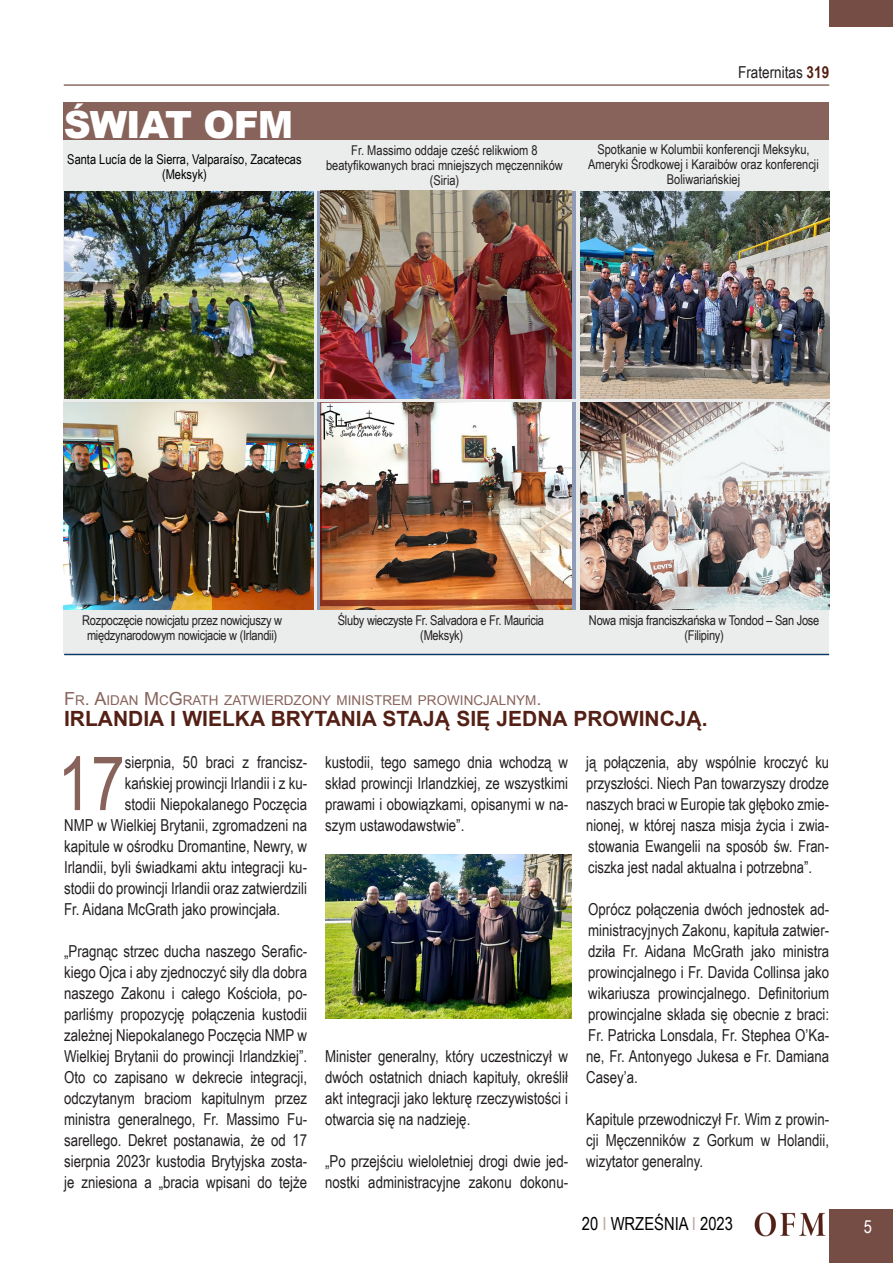
<style>
.page{position:relative;width:893px;height:1263px;background:#fff}
.page>*{position:absolute;margin:0;border:0;box-sizing:border-box;transform-origin:0 0}
.Testo_normal{font:75.15px "Arial Narrow";color:#87635b}
.Titolo{font:900 37.5px "Arial";letter-spacing:-.03em;color:#fff}
.Titolo-2{font:700 21px "Arial";color:#542015}
.t1{font:18px "Arial Narrow";color:#000}
.t2{font:18px "Arial Narrow";color:#fff}
.Testo_normal-2{font:16.5px/21px "Arial Narrow";color:#231f20;text-align:justify}
.Testo_normal-3{font:16.5px/21px "Arial Narrow";color:#231f20;text-align:justify;scale:.96 1}
.MundoOFM-foto{font:13.5px/15px "Arial Narrow";color:#231f20;text-align:center}
.MundoOFM-foto-2{font:13.5px/15px "Arial Narrow";letter-spacing:-.02em;color:#231f20;text-align:center}
.Titolo_piccolo{font:13.5px "Arial";color:#87635b}
.MundoOFM-foto-3{font:13.5px/15px "Arial Narrow";color:#000;text-align:center}
.s1{font-weight:700;color:#542015}
.s2{font-size:18px}
.s3{color:#bba6a1}
</style>
<div class="page">
<div style="left:829px;top:1209px;width:64px;height:54px;background:#764d44"></div>
<hr style="left:64px;top:85px;width:765px;height:1px;background:#542015">
<div style="left:829px;top:0;width:64px;height:27px;background:#764d44"></div>
<img style="left:755px;top:1212px;width:71px;height:24px">
<div style="left:63px;top:129px;width:766px;height:525px;background:#ebecec"></div>
<img style="left:64px;top:192px;width:249px;height:206px">
<svg style="left:318px;top:191px;width:258px;height:207px"></svg>
<img style="left:321px;top:191px;width:251px;height:207px">
<img style="left:64px;top:403px;width:249px;height:207px">
<svg style="left:317px;top:402px;width:258px;height:208px;background:#9796a9"></svg>
<img style="left:321px;top:402px;width:250px;height:208px">
<img style="left:580px;top:192px;width:249px;height:206px">
<hr style="left:64px;top:654px;width:765px;height:1px;background:#0a3963">
<div style="left:63px;top:102px;width:766px;height:37px;background:#87635b"></div>
<img style="left:580px;top:402px;width:249px;height:208px">
<img style="left:325px;top:855px;width:246px;height:164px">
<p class="Titolo" style="left:64px;top:97px;width:231px">ŚWIAT OFM</p>
<p class="MundoOFM-foto-3" style="left:67px;top:151px;width:236px">Santa Lucía de la Sierra, Valparaíso, Zacatecas (Meksyk)</p>
<p class="Testo_normal-2" style="left:738px;top:61px;width:93px">Fraternitas <span class="s1">319</span></p>
<p class="MundoOFM-foto" style="left:326px;top:142px;width:238px">Fr. Massimo oddaje cześć relikwiom 8 beatyfikowanych braci mniejszych męczenników (Siria)</p>
<p class="MundoOFM-foto" style="left:588px;top:141px;width:232px">Spotkanie w Kolumbii konferencji Meksyku,<br>Ameryki Środkowej i Karaibów oraz konferencji<br>Boliwariańskiej</p>
<p class="MundoOFM-foto-2" style="left:82px;top:612px;width:201px">Rozpoczęcie nowicjatu przez nowicjuszy w międzynarodowym nowicjacie w (Irlandii)</p>
<p class="MundoOFM-foto-2" style="left:338px;top:612px;width:208px">Śluby wieczyste Fr. Salvadora e Fr. Mauricia (Meksyk)</p>
<p class="MundoOFM-foto-2" style="left:589px;top:612px;width:232px">Nowa misja franciszkańska w Tondod – San Jose (Filipiny)</p>
<p class="Titolo_piccolo" style="left:64px;top:691px;width:479px"><span class="s2">F</span>R<span class="s2">. A</span>IDAN <span class="s2">M</span>C<span class="s2">G</span>RATH ZATWIERDZONY MIN ISTREM PROWINCJALNYM<span class="s2">.</span></p>
<p class="Titolo-2" style="left:64px;top:705px;width:645px">IRLANDIA I WIELKA BRYTANIA STAJĄ SIĘ JEDNA PROWINCJĄ.</p>
<p class="Testo_normal" style="left:58px;top:728px;width:69px">17</p>
<p class="Testo_normal-2" style="left:125px;top:751px;width:184px">sierpnia, 50 braci z francisz-</p>
<p class="Testo_normal-3" style="left:586px;top:751px;width:255px">ją połączenia, aby wspólnie kroczyć ku przyszłości. Niech Pan towarzyszy drodze naszych braci w Europie tak głęboko zmie&shy;nionej, w której nasza misja życia i zwia&shy;stowania Ewangelii na sposób św. Fran&shy;ciszka jest nadal aktualna i potrzebna”.</p>
<p class="Testo_normal-2" style="left:586px;top:898px;width:245px">Oprócz połączenia dwóch jednostek ad&shy;ministracyjnych Zakonu, kapituła zatwier&shy;dziła Fr. Aidana McGrath jako ministra prowincjalnego i Fr. Davida Collinsa jako wikariusza prowincjalnego. Definitorium prowincjalne składa się obecnie z braci:<br>Fr. Patricka Lonsdala, Fr. Stephea O’Ka&shy;ne, Fr. Antonyego Jukesa e Fr. Damiana Casey’a.</p>
<p class="Testo_normal-2" style="left:586px;top:1108px;width:245px">Kapitule przewodniczył Fr. Wim z prowin&shy;cji Męczenników z Gorkum w Holandii, wizytator generalny.</p>
<p class="Testo_normal-2" style="left:325px;top:751px;width:245px">kustodii, tego samego dnia wchodzą w skład prowincji Irlandzkiej, ze wszystkimi prawami i obowiązkami, opisanymi w na&shy;szym ustawodawstwie”.</p>
<p class="Testo_normal-2" style="left:125px;top:772px;width:184px">kańskiej prowincji Irlandii i z ku-</p>
<p class="Testo_normal-2" style="left:125px;top:793px;width:184px">stodii Niepokalanego Poczęcia</p>
<p class="Testo_normal-2" style="left:64px;top:814px;width:244px">NMP w Wielkiej Brytanii, zgromadzeni na</p>
<p class="Testo_normal-2" style="left:64px;top:835px;width:244px">kapitule w ośrodku Dromantine, Newry, w</p>
<p class="Testo_normal-2" style="left:64px;top:856px;width:245px">Irlandii, byli świadkami aktu integracji ku-</p>
<p class="Testo_normal-2" style="left:64px;top:877px;width:244px">stodii do prowincji Irlandii oraz zatwierdzili</p>
<p class="Testo_normal-2" style="left:64px;top:898px;width:217px">Fr. Aidana McGrath jako prowincjała.</p>
<p class="Testo_normal-2" style="left:64px;top:940px;width:245px">„Pragnąc strzec ducha naszego Serafic&shy;kiego Ojca i aby zjednoczyć siły dla dobra naszego Zakonu i całego Kościoła, po&shy;parliśmy propozycję połączenia kustodii zależnej Niepokalanego Poczęcia NMP w Wielkiej Brytanii do prowincji Irlandzkiej”.<br>Oto co zapisano w dekrecie integracji, odczytanym braciom kapitulnym przez ministra generalnego, Fr. Massimo Fu&shy;sarellego. Dekret postanawia, że od 17 sierpnia 2023r kustodia Brytyjska zosta&shy;je zniesiona a „bracia wpisani do tejże</p>
<p class="Testo_normal-2" style="left:325px;top:1045px;width:244px">Minister generalny, który uczestniczył w dwóch ostatnich dniach kapituły, określił akt integracji jako lekturę rzeczywistości i otwarcia się na nadzieję.</p>
<p class="Testo_normal-2" style="left:325px;top:1150px;width:245px">„Po przejściu wieloletniej drogi dwie jed&shy;nostki administracyjne zakonu dokonu-</p>
<p class="t1" style="left:582px;top:1210px;width:152px">20 <span class="s3">I</span> WRZEŚNIA <span class="s3">I</span> 2023</p>
<p class="t2" style="left:864px;top:1213px;width:10px">5</p>
</div>
